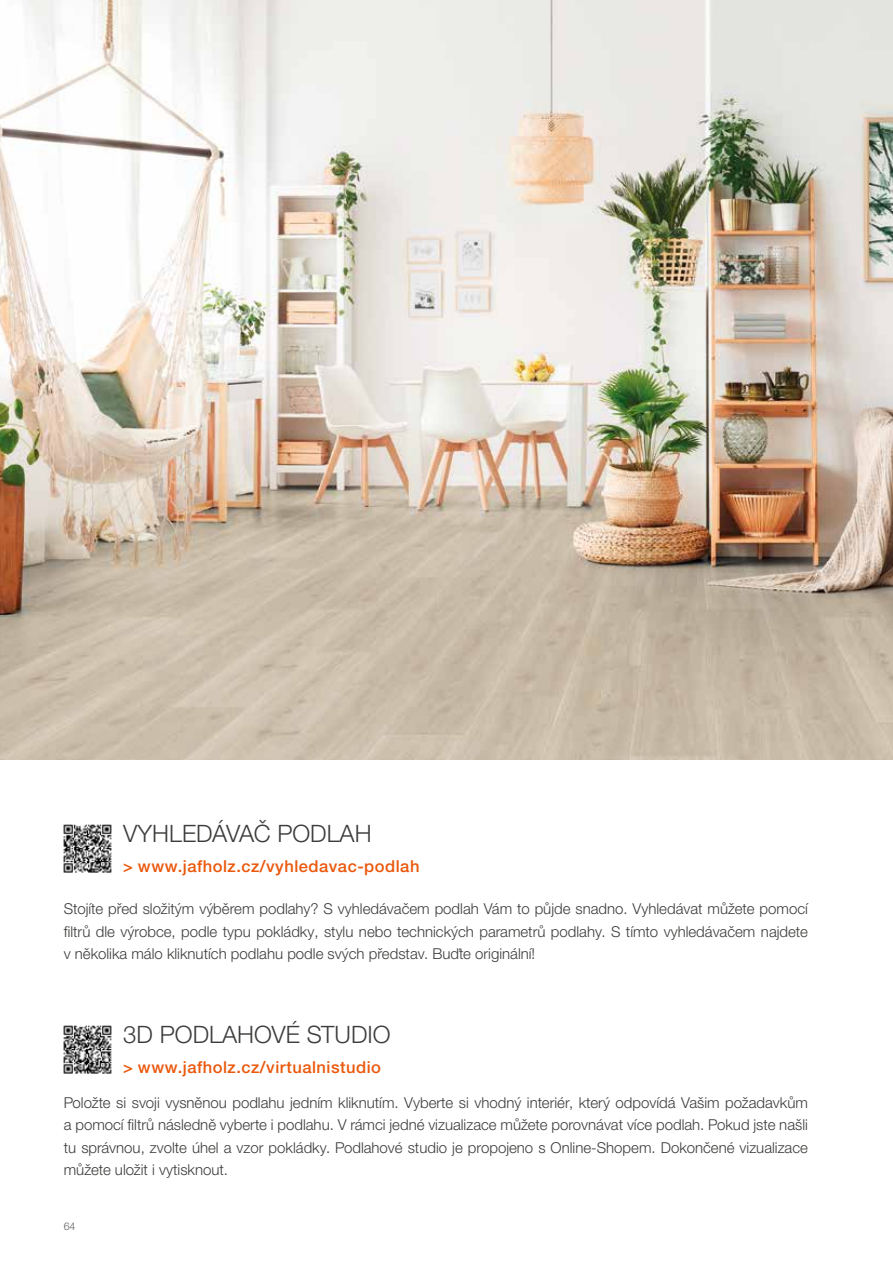
<style>
.page{position:relative;width:893px;height:1263px;background:#fff}
.page>*{position:absolute;margin:0;border:0;box-sizing:border-box;transform-origin:0 0}
.t1{font:300 24px "Helvetica Neue LTW1 G";color:#3c3c3b}
.t2{font:500 16.5px "Helvetica Neue LTW1 G";letter-spacing:.03em;color:#ea580c}
.t3{font:300 15px/22.5px "Helvetica Neue LTW1 G";color:#3c3c3b;text-align:justify}
.t4{font:300 10.5px "Helvetica Neue LTW1 G";color:#5f5e5e}
</style>
<div class="page">
<img style="left:0;top:0;width:893px;height:759px">
<img style="left:64px;top:825px;width:47px;height:47px">
<img style="left:64px;top:1026px;width:47px;height:47px">
<h1 class="t1" style="left:123px;top:819px;width:250px">VYHLEDÁVAČ PODLAH</h1>
<p class="t2" style="left:123px;top:856px;width:298px">&gt; www.jafholz.cz/vyhledavac-podlah</p>
<p class="t3" style="left:64px;top:897px;width:746px">Stojíte před složitým výběrem podlahy? S vyhledávačem podlah Vám to půjde snadno. Vyhledávat můžete pomocí filtrů dle výrobce, podle typu pokládky, stylu nebo technických parametrů podlahy. S tímto vyhledávačem najdete v několika málo kliknutích podlahu podle svých představ. Buďte originální!</p>
<h1 class="t1" style="left:123px;top:1020px;width:269px">3D PODLAHOVÉ STUDIO</h1>
<p class="t2" style="left:123px;top:1057px;width:259px">&gt; www.jafholz.cz/virtualnistudio</p>
<p class="t3" style="left:64px;top:1091px;width:746px">Položte si svoji vysněnou podlahu jedním kliknutím. Vyberte si vhodný interiér, který odpovídá Vašim požadavkům a pomocí filtrů následně vyberte i podlahu. V rámci jedné vizualizace můžete porovnávat více podlah. Pokud jste našli tu správnou, zvolte úhel a vzor pokládky. Podlahové studio je propojeno s Online-Shopem. Dokončené vizualizace můžete uložit i vytisknout.</p>
<p class="t4" style="left:64px;top:1220px;width:13px">64</p>
</div>
